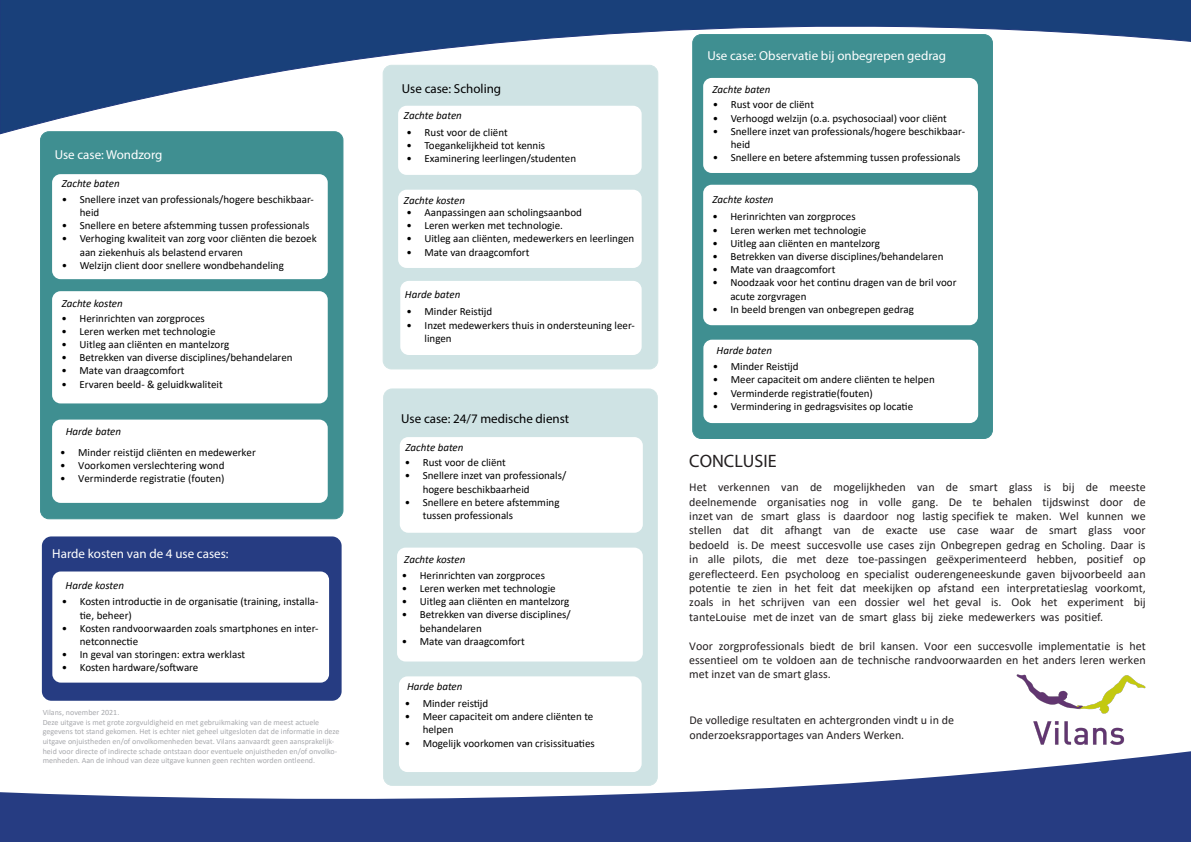
<style>
.page{position:relative;width:1191px;height:842px;background:#fff}
.page>*{position:absolute;margin:0;border:0;box-sizing:border-box;transform-origin:0 0}
.t1{font:18px "Myriad Pro";color:#231f20}
.t2{font:13px "Myriad Pro";color:#fff}
.t3{font:13px "Myriad Pro";color:#000001}
.t4{font:12px/14.4px "Calibri";color:#231f20;text-align:justify}
.t5{font:11px/13.2px "Calibri";color:#000001}
.t6{font:italic 11px "Calibri";color:#000001}
.t7{font:8px/9.6px "Calibri";color:#a8a9ad}
</style>
<div class="page">
<svg style="left:0;top:0;width:1191px;height:135px;fill:#19407a"></svg>
<svg style="left:0;top:751px;width:1191px;height:91px;fill:#263c82"></svg>
<img style="left:1013px;top:674px;width:135px;height:79px">
<div style="left:41px;top:132px;width:302px;height:387px;background:#3f8f91;border-radius:9px"></div>
<div style="left:40px;top:131px;width:303px;height:388px;border:1px solid #0f7476;border-radius:9px"></div>
<div style="left:52px;top:291px;width:276px;height:112px;background:#fff;border-radius:9px"></div>
<div style="left:52px;top:174px;width:276px;height:105px;background:#fff;border-radius:9px"></div>
<div style="left:52px;top:420px;width:276px;height:83px;background:#fff;border-radius:9px"></div>
<div style="left:383px;top:65px;width:275px;height:304px;background:#cfe3e4;border-radius:9px"></div>
<div style="left:383px;top:65px;width:275px;height:304px;border:1px solid #0f7476;border-radius:9px"></div>
<div style="left:398px;top:190px;width:243px;height:78px;background:#fff;border-radius:9px"></div>
<div style="left:398px;top:106px;width:243px;height:69px;background:#fff;border-radius:9px"></div>
<div style="left:400px;top:281px;width:241px;height:74px;background:#fff;border-radius:9px"></div>
<div style="left:692px;top:35px;width:300px;height:403px;background:#3f8f91;border-radius:9px"></div>
<div style="left:692px;top:34px;width:301px;height:405px;border:1px solid #0f7476;border-radius:9px"></div>
<div style="left:703px;top:185px;width:275px;height:140px;background:#fff;border-radius:9px"></div>
<div style="left:703px;top:78px;width:275px;height:95px;background:#fff;border-radius:9px"></div>
<div style="left:703px;top:340px;width:275px;height:83px;background:#fff;border-radius:9px"></div>
<div style="left:384px;top:389px;width:273px;height:396px;background:#cfe3e4;border-radius:9px"></div>
<div style="left:383px;top:388px;width:275px;height:398px;border:1px solid #0f7476;border-radius:9px"></div>
<div style="left:397px;top:548px;width:246px;height:113px;background:#fff;border-radius:9px"></div>
<div style="left:400px;top:437px;width:243px;height:96px;background:#fff;border-radius:9px"></div>
<div style="left:399px;top:676px;width:242px;height:96px;background:#fff;border-radius:9px"></div>
<div style="left:42px;top:536px;width:299px;height:165px;background:#263c82;border-radius:9px"></div>
<div style="left:52px;top:571px;width:277px;height:112px;background:#fff;border-radius:9px"></div>
<p class="t2" style="left:55px;top:146px;width:109px">Use case: Wondzorg</p>
<p class="t6" style="left:62px;top:175px;width:59px">Zachte baten</p>
<p class="t5" style="left:80px;top:192px;width:236px;text-indent:-18px">• Snellere inzet van professionals/hogere beschikbaar&shy;heid</p>
<p class="t5" style="left:62px;top:219px;width:249px">• Snellere en betere afstemming tussen professionals</p>
<p class="t5" style="left:80px;top:232px;width:238px;text-indent:-18px">• Verhoging kwaliteit van zorg voor cliënten die bezoek aan ziekenhuis als belastend ervaren</p>
<p class="t5" style="left:62px;top:258px;width:224px">• Welzijn client door snellere wondbehandeling</p>
<p class="t6" style="left:62px;top:296px;width:63px">Zachte kosten</p>
<p class="t5" style="left:62px;top:311px;width:145px">• Herinrichten van zorgproces</p>
<p class="t5" style="left:62px;top:324px;width:155px">• Leren werken met technologie</p>
<p class="t5" style="left:62px;top:337px;width:169px">• Uitleg aan cliënten en mantelzorg</p>
<p class="t5" style="left:62px;top:351px;width:233px">• Betrekken van diverse disciplines/behandelaren</p>
<p class="t5" style="left:62px;top:364px;width:125px">• Mate van draagcomfort</p>
<p class="t5" style="left:62px;top:377px;width:163px">• Ervaren beeld- &amp; geluidkwaliteit</p>
<p class="t6" style="left:66px;top:424px;width:57px">Harde baten</p>
<p class="t5" style="left:60px;top:445px;width:197px">• Minder reistijd cliënten en medewerker</p>
<p class="t5" style="left:60px;top:458px;width:166px">• Voorkomen verslechtering wond</p>
<p class="t5" style="left:60px;top:471px;width:166px">• Verminderde registratie (fouten)</p>
<p class="t2" style="left:52px;top:546px;width:178px">Harde kosten van de 4 use cases:</p>
<p class="t6" style="left:66px;top:578px;width:60px">Harde kosten</p>
<p class="t5" style="left:80px;top:595px;width:240px;text-indent:-18px">• Kosten introductie in de organisatie (training, installa&shy;tie, beheer)</p>
<p class="t5" style="left:80px;top:621px;width:240px;text-indent:-18px">• Kosten randvoorwaarden zoals smartphones en inter&shy;netconnectie</p>
<p class="t5" style="left:62px;top:648px;width:185px">• In geval van storingen: extra werklast</p>
<p class="t5" style="left:62px;top:661px;width:138px">• Kosten hardware/software</p>
<p class="t7" style="left:43px;top:707px;width:298px">Vilans, november 2021.<br>Deze uitgave is met grote zorgvuldigheid en met gebruikmaking van de meest actuele gegevens tot stand gekomen. Het is echter niet geheel uitgesloten dat de informatie in deze uitgave onjuistheden en/of onvolkomenheden bevat. Vilans aanvaardt geen aansprakelijk&shy;heid voor directe of indirecte schade ontstaan door eventuele onjuistheden en/of onvolko&shy;menheden. Aan de inhoud van deze uitgave kunnen geen rechten worden ontleend.</p>
<p class="t3" style="left:402px;top:80px;width:101px">Use case: Scholing</p>
<p class="t6" style="left:404px;top:108px;width:59px">Zachte baten</p>
<p class="t5" style="left:406px;top:125px;width:103px">• Rust voor de cliënt</p>
<p class="t5" style="left:406px;top:138px;width:140px">• Toegankelijkheid tot kennis</p>
<p class="t5" style="left:406px;top:152px;width:171px">• Examinering leerlingen/studenten</p>
<p class="t6" style="left:404px;top:193px;width:63px">Zachte kosten</p>
<p class="t5" style="left:406px;top:205px;width:177px">• Aanpassingen aan scholingsaanbod</p>
<p class="t5" style="left:406px;top:219px;width:158px">• Leren werken met technologie.</p>
<p class="t5" style="left:406px;top:232px;width:229px">• Uitleg aan cliënten, medewerkers en leerlingen</p>
<p class="t5" style="left:406px;top:245px;width:125px">• Mate van draagcomfort</p>
<p class="t6" style="left:405px;top:286px;width:57px">Harde baten</p>
<p class="t5" style="left:406px;top:305px;width:87px">• Minder Reistijd</p>
<p class="t5" style="left:424px;top:318px;width:212px;text-indent:-18px">• Inzet medewerkers thuis in ondersteuning leer&shy;lingen</p>
<p class="t3" style="left:401px;top:410px;width:169px">Use case: 24/7 medische dienst</p>
<p class="t6" style="left:405px;top:440px;width:59px">Zachte baten</p>
<p class="t5" style="left:405px;top:456px;width:103px">• Rust voor de cliënt</p>
<p class="t5" style="left:423px;top:469px;width:145px;text-indent:-18px">• Snellere inzet van professionals/ hogere beschikbaarheid</p>
<p class="t5" style="left:423px;top:495px;width:138px;text-indent:-18px">• Snellere en betere afstemming tussen professionals</p>
<p class="t6" style="left:404px;top:552px;width:63px">Zachte kosten</p>
<p class="t5" style="left:402px;top:568px;width:145px">• Herinrichten van zorgproces</p>
<p class="t5" style="left:402px;top:581px;width:155px">• Leren werken met technologie</p>
<p class="t5" style="left:402px;top:595px;width:169px">• Uitleg aan cliënten en mantelzorg</p>
<p class="t5" style="left:420px;top:608px;width:152px;text-indent:-18px">• Betrekken van diverse disciplines/ behandelaren</p>
<p class="t5" style="left:402px;top:634px;width:125px">• Mate van draagcomfort</p>
<p class="t6" style="left:407px;top:679px;width:57px">Harde baten</p>
<p class="t5" style="left:405px;top:696px;width:85px">• Minder reistijd</p>
<p class="t5" style="left:423px;top:710px;width:172px;text-indent:-18px">• Meer capaciteit om andere cliënten te helpen</p>
<p class="t5" style="left:405px;top:736px;width:192px">• Mogelijk voorkomen van crisissituaties</p>
<p class="t2" style="left:707px;top:48px;width:240px">Use case: Observatie bij onbegrepen gedrag</p>
<p class="t6" style="left:712px;top:82px;width:59px">Zachte baten</p>
<p class="t5" style="left:713px;top:98px;width:103px">• Rust voor de cliënt</p>
<p class="t5" style="left:713px;top:111px;width:236px">• Verhoogd welzijn (o.a. psychosociaal) voor cliënt</p>
<p class="t5" style="left:731px;top:124px;width:236px;text-indent:-18px">• Snellere inzet van professionals/hogere beschikbaar&shy;heid</p>
<p class="t5" style="left:713px;top:151px;width:249px">• Snellere en betere afstemming tussen professionals</p>
<p class="t6" style="left:712px;top:191px;width:63px">Zachte kosten</p>
<p class="t5" style="left:712px;top:210px;width:145px">• Herinrichten van zorgproces</p>
<p class="t5" style="left:712px;top:223px;width:155px">• Leren werken met technologie</p>
<p class="t5" style="left:712px;top:236px;width:169px">• Uitleg aan cliënten en mantelzorg</p>
<p class="t5" style="left:712px;top:249px;width:233px">• Betrekken van diverse disciplines/behandelaren</p>
<p class="t5" style="left:712px;top:263px;width:125px">• Mate van draagcomfort</p>
<p class="t5" style="left:730px;top:276px;width:228px;text-indent:-18px">• Noodzaak voor het continu dragen van de bril voor acute zorgvragen</p>
<p class="t5" style="left:712px;top:302px;width:203px">• In beeld brengen van onbegrepen gedrag</p>
<p class="t6" style="left:716px;top:342px;width:57px">Harde baten</p>
<p class="t5" style="left:713px;top:360px;width:87px">• Minder Reistijd</p>
<p class="t5" style="left:713px;top:373px;width:223px">• Meer capaciteit om andere cliënten te helpen</p>
<p class="t5" style="left:713px;top:386px;width:162px">• Verminderde registratie(fouten)</p>
<p class="t5" style="left:713px;top:399px;width:202px">• Vermindering in gedragsvisites op locatie</p>
<p class="t1" style="left:689px;top:450px;width:89px">CONCLUSIE</p>
<p class="t4" style="left:689px;top:480px;width:458px">Het verkennen van de mogelijkheden van de smart glass is bij de meeste deelnemende organisaties nog in volle gang. De te behalen tijdswinst door de inzet van de smart glass is daardoor nog lastig specifiek te maken. Wel kunnen we stellen dat dit afhangt van de exacte use case waar de smart glass voor bedoeld is. De meest succesvolle use cases zijn Onbegrepen gedrag en Scholing. Daar is in alle pilots, die met deze toe-passingen geëxperimenteerd hebben, positief op gereflecteerd. Een psycholoog en specialist ouderengeneeskunde gaven bijvoorbeeld aan potentie te zien in het feit dat meekijken op afstand een interpretatieslag voorkomt, zoals in het schrijven van een dossier wel het geval is. Ook het experiment bij tanteLouise met de inzet van de smart glass bij zieke medewerkers was positief.</p>
<p class="t4" style="left:689px;top:638px;width:458px">Voor zorgprofessionals biedt de bril kansen. Voor een succesvolle implementatie is het essentieel om te voldoen aan de technische randvoorwaarden en het anders leren werken met inzet van de smart glass.</p>
<p class="t4" style="left:689px;top:713px;width:266px">De volledige resultaten en achtergronden vindt u in de onderzoeksrapportages van Anders Werken.</p>
</div>
